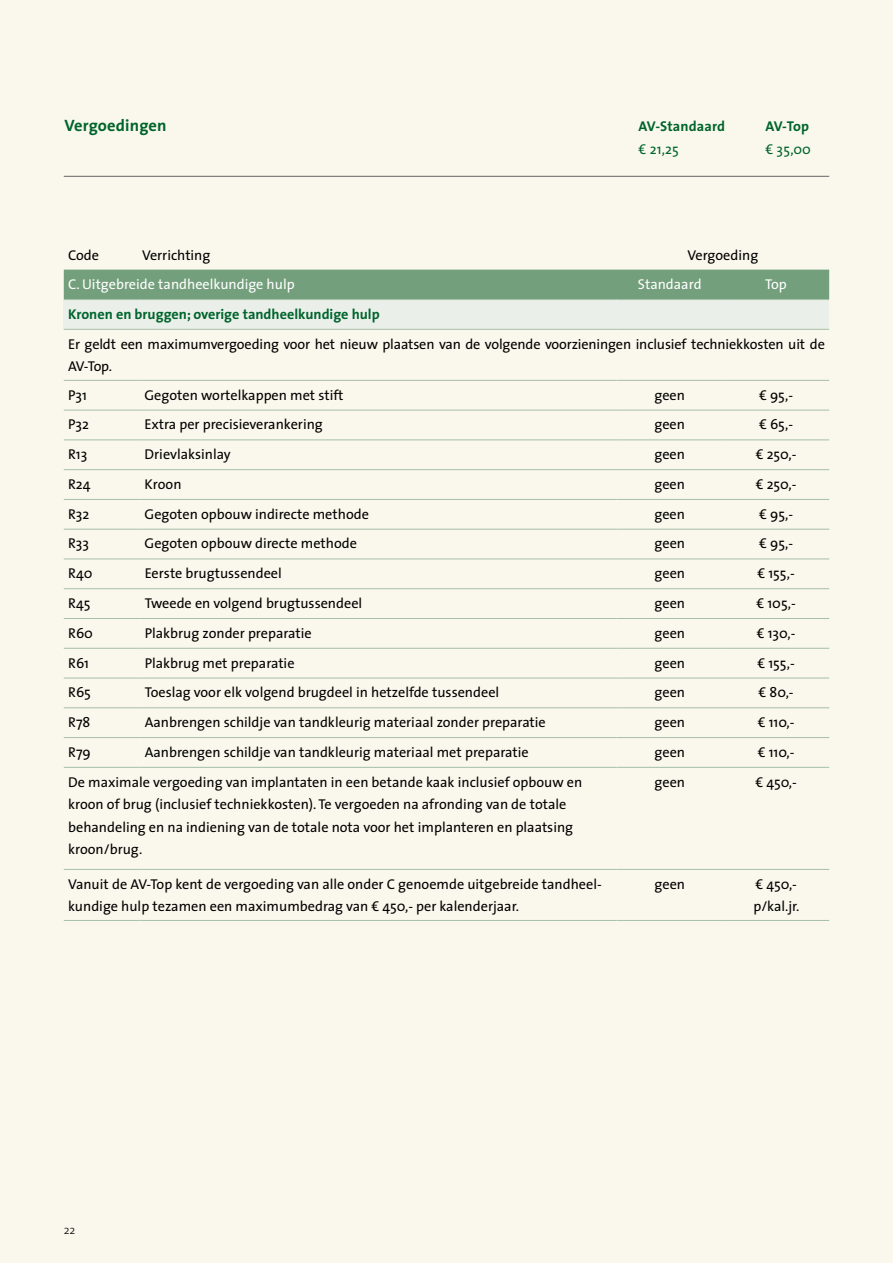
<style>
.page{position:relative;width:893px;height:1263px;background:#faf8ec}
.page>*{position:absolute;margin:0;border:0;box-sizing:border-box;transform-origin:0 0}
.t1{font:700 16.5px "The Sans";letter-spacing:.01em;color:#00642c}
.t2{font:14.25px/22.5px "The Sans";color:#000}
.t3{font:700 14.25px "The Sans";color:#00642c}
.t4{font:14.25px "The Sans";color:#fff}
.t5{font:14.25px "The Sans";letter-spacing:.01em;color:#00642c}
.t6{font:300 12px "The Sans";color:#000}
</style>
<div class="page">
<hr style="left:64px;top:176px;width:765px;height:1px;background:#636466">
<div style="left:64px;top:270px;width:765px;height:29px;background:#749f7c"></div>
<div style="left:64px;top:300px;width:765px;height:29px;background:#eaefea"></div>
<hr style="left:64px;top:380px;width:76px;height:1px;background:#a5bfa8">
<hr style="left:140px;top:380px;width:477px;height:1px;background:#a5bfa8">
<hr style="left:617px;top:380px;width:106px;height:1px;background:#a5bfa8">
<hr style="left:723px;top:380px;width:106px;height:1px;background:#a5bfa8">
<hr style="left:64px;top:410px;width:76px;height:1px;background:#a5bfa8">
<hr style="left:140px;top:410px;width:477px;height:1px;background:#a5bfa8">
<hr style="left:617px;top:410px;width:106px;height:1px;background:#a5bfa8">
<hr style="left:723px;top:410px;width:106px;height:1px;background:#a5bfa8">
<hr style="left:64px;top:440px;width:76px;height:1px;background:#a5bfa8">
<hr style="left:140px;top:440px;width:477px;height:1px;background:#a5bfa8">
<hr style="left:617px;top:440px;width:106px;height:1px;background:#a5bfa8">
<hr style="left:723px;top:440px;width:106px;height:1px;background:#a5bfa8">
<hr style="left:64px;top:469px;width:76px;height:1px;background:#a5bfa8">
<hr style="left:140px;top:469px;width:477px;height:1px;background:#a5bfa8">
<hr style="left:617px;top:469px;width:106px;height:1px;background:#a5bfa8">
<hr style="left:723px;top:469px;width:106px;height:1px;background:#a5bfa8">
<hr style="left:64px;top:499px;width:76px;height:1px;background:#a5bfa8">
<hr style="left:140px;top:499px;width:477px;height:1px;background:#a5bfa8">
<hr style="left:617px;top:499px;width:106px;height:1px;background:#a5bfa8">
<hr style="left:723px;top:499px;width:106px;height:1px;background:#a5bfa8">
<hr style="left:64px;top:529px;width:76px;height:1px;background:#a5bfa8">
<hr style="left:140px;top:529px;width:477px;height:1px;background:#a5bfa8">
<hr style="left:617px;top:529px;width:106px;height:1px;background:#a5bfa8">
<hr style="left:723px;top:529px;width:106px;height:1px;background:#a5bfa8">
<hr style="left:64px;top:559px;width:76px;height:1px;background:#a5bfa8">
<hr style="left:140px;top:559px;width:477px;height:1px;background:#a5bfa8">
<hr style="left:617px;top:559px;width:106px;height:1px;background:#a5bfa8">
<hr style="left:723px;top:559px;width:106px;height:1px;background:#a5bfa8">
<hr style="left:64px;top:588px;width:76px;height:1px;background:#a5bfa8">
<hr style="left:140px;top:588px;width:477px;height:1px;background:#a5bfa8">
<hr style="left:617px;top:588px;width:106px;height:1px;background:#a5bfa8">
<hr style="left:723px;top:588px;width:106px;height:1px;background:#a5bfa8">
<hr style="left:64px;top:618px;width:76px;height:1px;background:#a5bfa8">
<hr style="left:140px;top:618px;width:477px;height:1px;background:#a5bfa8">
<hr style="left:617px;top:618px;width:106px;height:1px;background:#a5bfa8">
<hr style="left:723px;top:618px;width:106px;height:1px;background:#a5bfa8">
<hr style="left:64px;top:648px;width:76px;height:1px;background:#a5bfa8">
<hr style="left:140px;top:648px;width:477px;height:1px;background:#a5bfa8">
<hr style="left:617px;top:648px;width:106px;height:1px;background:#a5bfa8">
<hr style="left:723px;top:648px;width:106px;height:1px;background:#a5bfa8">
<hr style="left:64px;top:678px;width:76px;height:1px;background:#a5bfa8">
<hr style="left:140px;top:678px;width:477px;height:1px;background:#a5bfa8">
<hr style="left:617px;top:678px;width:106px;height:1px;background:#a5bfa8">
<hr style="left:723px;top:678px;width:106px;height:1px;background:#a5bfa8">
<hr style="left:64px;top:707px;width:76px;height:1px;background:#a5bfa8">
<hr style="left:140px;top:707px;width:477px;height:1px;background:#a5bfa8">
<hr style="left:617px;top:707px;width:106px;height:1px;background:#a5bfa8">
<hr style="left:723px;top:707px;width:106px;height:1px;background:#a5bfa8">
<hr style="left:64px;top:737px;width:76px;height:1px;background:#a5bfa8">
<hr style="left:140px;top:737px;width:477px;height:1px;background:#a5bfa8">
<hr style="left:617px;top:737px;width:106px;height:1px;background:#a5bfa8">
<hr style="left:723px;top:737px;width:106px;height:1px;background:#a5bfa8">
<hr style="left:64px;top:767px;width:76px;height:1px;background:#a5bfa8">
<hr style="left:140px;top:767px;width:477px;height:1px;background:#a5bfa8">
<hr style="left:617px;top:767px;width:106px;height:1px;background:#a5bfa8">
<hr style="left:723px;top:767px;width:106px;height:1px;background:#a5bfa8">
<hr style="left:64px;top:869px;width:76px;height:1px;background:#a5bfa8">
<hr style="left:140px;top:869px;width:477px;height:1px;background:#a5bfa8">
<hr style="left:617px;top:869px;width:106px;height:1px;background:#a5bfa8">
<hr style="left:723px;top:869px;width:106px;height:1px;background:#a5bfa8">
<hr style="left:64px;top:299px;width:76px;height:1px;background:#a5bfa8">
<hr style="left:140px;top:299px;width:477px;height:1px;background:#a5bfa8">
<hr style="left:617px;top:299px;width:106px;height:1px;background:#a5bfa8">
<hr style="left:723px;top:299px;width:106px;height:1px;background:#a5bfa8">
<hr style="left:64px;top:329px;width:76px;height:1px;background:#a5bfa8">
<hr style="left:140px;top:329px;width:477px;height:1px;background:#a5bfa8">
<hr style="left:617px;top:329px;width:106px;height:1px;background:#a5bfa8">
<hr style="left:723px;top:329px;width:106px;height:1px;background:#a5bfa8">
<hr style="left:64px;top:920px;width:76px;height:1px;background:#a5bfa8">
<hr style="left:140px;top:920px;width:477px;height:1px;background:#a5bfa8">
<hr style="left:617px;top:920px;width:106px;height:1px;background:#a5bfa8">
<hr style="left:723px;top:920px;width:106px;height:1px;background:#a5bfa8">
<p class="t1" style="left:65px;top:115px;width:104px">Vergoedingen</p>
<p class="t3" style="left:639px;top:117px;width:88px">AV-Standaard</p>
<p class="t5" style="left:639px;top:140px;width:42px">€ 21,25</p>
<p class="t3" style="left:765px;top:117px;width:45px">AV-Top</p>
<p class="t5" style="left:765px;top:140px;width:47px">€ 35,00</p>
<p class="t2" style="left:68px;top:244px;width:32px">Code</p>
<p class="t2" style="left:142px;top:244px;width:70px">Verrichting</p>
<p class="t2" style="left:687px;top:244px;width:72px">Vergoeding</p>
<p class="t4" style="left:68px;top:275px;width:228px">C. Uitgebreide tandheelkundige hulp</p>
<p class="t4" style="left:638px;top:275px;width:65px">Standaard</p>
<p class="t4" style="left:765px;top:275px;width:23px">Top</p>
<p class="t3" style="left:68px;top:305px;width:313px">Kronen en bruggen; overige tandheelkundige hulp</p>
<p class="t2" style="left:68px;top:333px;width:758px">Er geldt een maximumvergoeding voor het nieuw plaatsen van de volgende voorzieningen inclusief techniekkosten uit de<br>AV-Top.</p>
<p class="t2" style="left:68px;top:384px;width:20px">P31</p>
<p class="t2" style="left:145px;top:384px;width:200px">Gegoten wortelkappen met stift</p>
<p class="t2" style="left:654px;top:384px;width:32px">geen</p>
<p class="t2" style="left:759px;top:384px;width:36px">€ 95,-</p>
<p class="t2" style="left:68px;top:413px;width:22px">P32</p>
<p class="t2" style="left:145px;top:413px;width:180px">Extra per precisieverankering</p>
<p class="t2" style="left:654px;top:413px;width:32px">geen</p>
<p class="t2" style="left:759px;top:413px;width:36px">€ 65,-</p>
<p class="t2" style="left:68px;top:443px;width:21px">R13</p>
<p class="t2" style="left:145px;top:443px;width:88px">Drievlaksinlay</p>
<p class="t2" style="left:654px;top:443px;width:32px">geen</p>
<p class="t2" style="left:756px;top:443px;width:42px">€ 250,-</p>
<p class="t2" style="left:68px;top:473px;width:24px">R24</p>
<p class="t2" style="left:145px;top:473px;width:38px">Kroon</p>
<p class="t2" style="left:654px;top:473px;width:32px">geen</p>
<p class="t2" style="left:756px;top:473px;width:42px">€ 250,-</p>
<p class="t2" style="left:68px;top:503px;width:23px">R32</p>
<p class="t2" style="left:145px;top:503px;width:226px">Gegoten opbouw indirecte methode</p>
<p class="t2" style="left:654px;top:503px;width:32px">geen</p>
<p class="t2" style="left:759px;top:503px;width:36px">€ 95,-</p>
<p class="t2" style="left:68px;top:532px;width:23px">R33</p>
<p class="t2" style="left:145px;top:532px;width:214px">Gegoten opbouw directe methode</p>
<p class="t2" style="left:654px;top:532px;width:32px">geen</p>
<p class="t2" style="left:759px;top:532px;width:36px">€ 95,-</p>
<p class="t2" style="left:68px;top:562px;width:26px">R40</p>
<p class="t2" style="left:145px;top:562px;width:139px">Eerste brugtussendeel</p>
<p class="t2" style="left:654px;top:562px;width:32px">geen</p>
<p class="t2" style="left:757px;top:562px;width:39px">€ 155,-</p>
<p class="t2" style="left:68px;top:592px;width:24px">R45</p>
<p class="t2" style="left:145px;top:592px;width:219px">Tweede en volgend brugtussendeel</p>
<p class="t2" style="left:654px;top:592px;width:32px">geen</p>
<p class="t2" style="left:756px;top:592px;width:41px">€ 105,-</p>
<p class="t2" style="left:68px;top:622px;width:26px">R60</p>
<p class="t2" style="left:145px;top:622px;width:169px">Plakbrug zonder preparatie</p>
<p class="t2" style="left:654px;top:622px;width:32px">geen</p>
<p class="t2" style="left:757px;top:622px;width:40px">€ 130,-</p>
<p class="t2" style="left:68px;top:652px;width:22px">R61</p>
<p class="t2" style="left:145px;top:652px;width:151px">Plakbrug met preparatie</p>
<p class="t2" style="left:654px;top:652px;width:32px">geen</p>
<p class="t2" style="left:757px;top:652px;width:39px">€ 155,-</p>
<p class="t2" style="left:68px;top:681px;width:24px">R65</p>
<p class="t2" style="left:145px;top:681px;width:356px">Toeslag voor elk volgend brugdeel in hetzelfde tussendeel</p>
<p class="t2" style="left:654px;top:681px;width:32px">geen</p>
<p class="t2" style="left:759px;top:681px;width:36px">€ 80,-</p>
<p class="t2" style="left:68px;top:711px;width:24px">R78</p>
<p class="t2" style="left:145px;top:711px;width:403px">Aanbrengen schildje van tandkleurig materiaal zonder preparatie</p>
<p class="t2" style="left:654px;top:711px;width:32px">geen</p>
<p class="t2" style="left:758px;top:711px;width:38px">€ 110,-</p>
<p class="t2" style="left:68px;top:741px;width:24px">R79</p>
<p class="t2" style="left:145px;top:741px;width:386px">Aanbrengen schildje van tandkleurig materiaal met preparatie</p>
<p class="t2" style="left:655px;top:741px;width:32px">geen</p>
<p class="t2" style="left:758px;top:741px;width:38px">€ 110,-</p>
<p class="t2" style="left:68px;top:771px;width:516px">De maximale vergoeding van implantaten in een betande kaak inclusief opbouw en kroon of brug (inclusief techniekkosten). Te vergoeden na afronding van de totale behandeling en na indiening van de totale nota voor het implanteren en plaatsing kroon/brug.</p>
<p class="t2" style="left:655px;top:771px;width:32px">geen</p>
<p class="t2" style="left:755px;top:771px;width:43px">€ 450,-</p>
<p class="t2" style="left:68px;top:873px;width:535px">Vanuit de AV-Top kent de vergoeding van alle onder C genoemde uitgebreide tandheel&shy;kundige hulp tezamen een maximumbedrag van € 450,- per kalenderjaar.</p>
<p class="t2" style="left:655px;top:873px;width:32px">geen</p>
<p class="t2" style="left:753px;top:873px;width:48px">€ 450,- p/kal.jr.</p>
<p class="t6" style="left:64px;top:1222px;width:13px">22</p>
</div>
